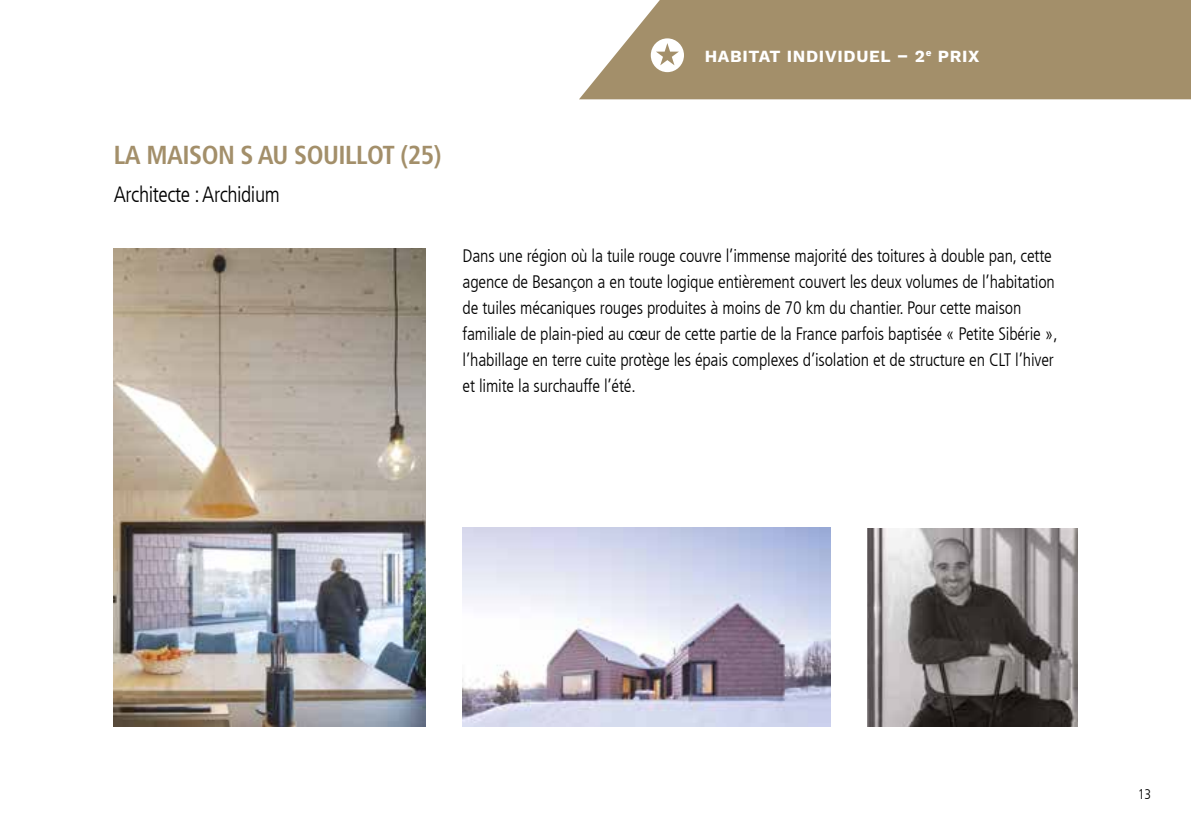
<style>
.page{position:relative;width:1191px;height:840px;background:#fff}
.page>*{position:absolute;margin:0;border:0;box-sizing:border-box;transform-origin:0 0}
.t1{font:700 condensed 26px "Frutiger LT Std";letter-spacing:-.02em;color:#a38f6a}
.t2{font:300 condensed 22px "Frutiger LT";letter-spacing:-.02em;color:#000}
.t3{font:300 condensed 18px/26px "Frutiger LT";letter-spacing:-.01em;color:#000}
.t4{font:700 17px "Work Sans";letter-spacing:.04em;color:#fff}
.t5{font:300 condensed 14px "Frutiger LT";color:#000}
</style>
<div class="page">
<img style="left:113px;top:248px;width:313px;height:478px">
<img style="left:462px;top:527px;width:368px;height:199px">
<img style="left:867px;top:528px;width:211px;height:198px">
<div style="left:579px;top:0;width:612px;height:99px;background:#a38f6a"></div>
<svg style="left:651px;top:38px;width:33px;height:34px"></svg>
<p class="t4" style="left:704px;top:47px;width:276px">HABITAT INDIVIDUEL – 2<sup>e</sup> PRIX</p>
<h1 class="t1" style="left:114px;top:141px;width:329px">LA MAISON S AU SOUILLOT (25)</h1>
<p class="t2" style="left:114px;top:185px;width:167px">Architecte : Archidium</p>
<p class="t3" style="left:462px;top:243px;width:596px">Dans une région où la tuile rouge couvre l’immense majorité des toitures à double pan, cette agence de Besançon a en toute logique entièrement couvert les deux volumes de l’habitation de tuiles mécaniques rouges produites à moins de 70 km du chantier. Pour cette maison familiale de plain-pied au cœur de cette partie de la France parfois baptisée « Petite Sibérie », l’habillage en terre cuite protège les épais complexes d’isolation et de structure en CLT l’hiver et limite la surchauffe l’été.</p>
<p class="t5" style="left:1137px;top:788px;width:15px">13</p>
</div>
